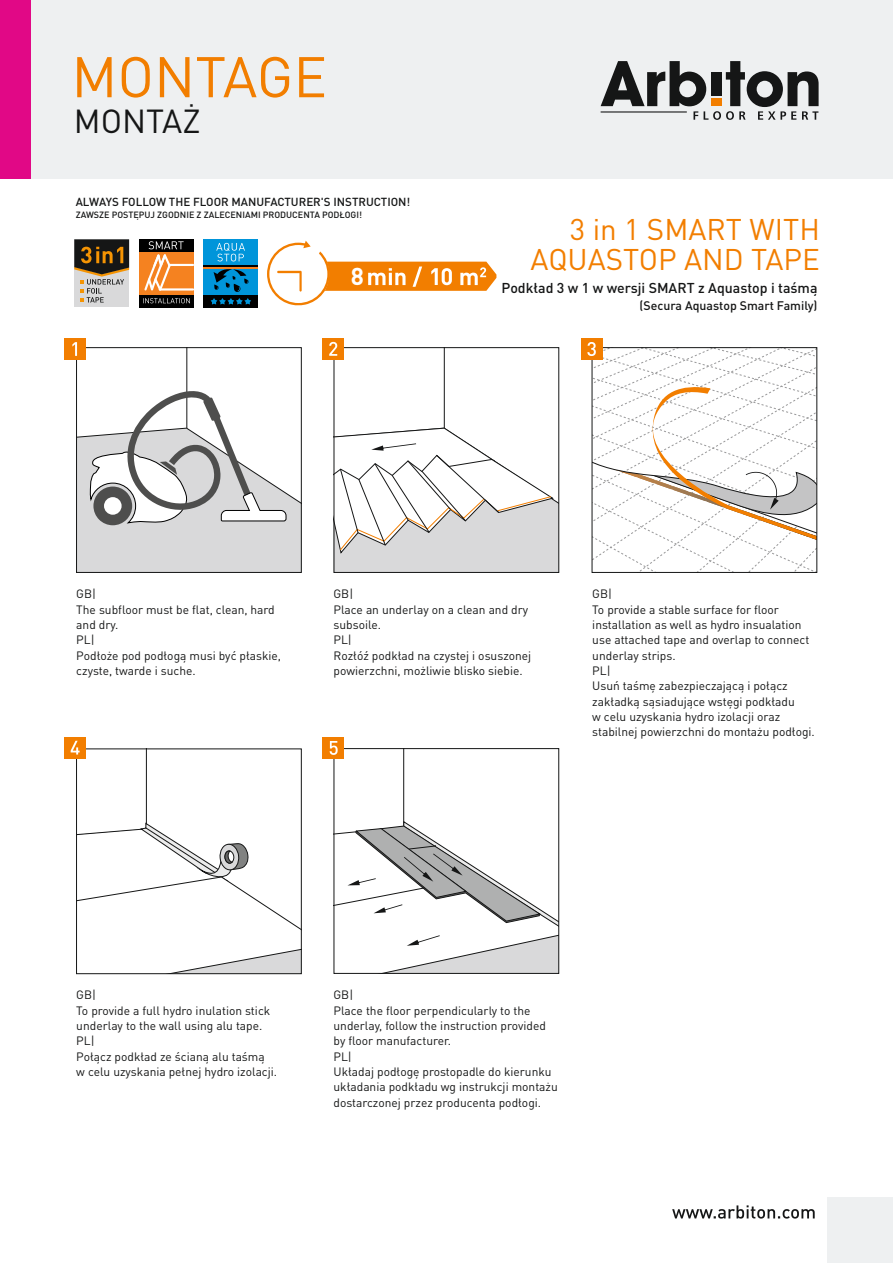
<style>
.page{position:relative;width:893px;height:1263px;background:#fff}
.page>*{position:absolute;margin:0;border:0;box-sizing:border-box;transform-origin:0 0}
.t1{font:56.4px "DIN Pro";color:#f27e00}
.t2{font:33px "DIN Pro";color:#151616}
.t3{font:29.55px/30.3px "DIN Pro";color:#f27e00;text-align:right}
.t4{font:700 24.15px "DIN Pro";color:#fff}
.t5{font:500 14.1px "DIN Pro";color:#151616}
.t6{font:500 12.3px "DIN Pro";color:#151616}
.t7{font:12px/15.3px "DIN Pro";color:#151616}
.t8{font:500 11.55px "DIN Pro";color:#151616}
.t9{font:500 9px "DIN Pro";color:#151616}
</style>
<div class="page">
<hr style="left:403px;top:749px;width:1px;height:80px;background:#151616">
<svg style="left:336px;top:794px;width:221px;height:178px"></svg>
<div style="left:334px;top:748px;width:225px;height:226px;border:1px solid #151616"></div>
<div style="left:0;top:0;width:893px;height:179px;background:#eef0f1"></div>
<svg style="left:601px;top:61px;width:218px;height:59px"></svg>
<div style="left:711px;top:98px;width:10px;height:8px;background:#f27e00"></div>
<div style="left:74px;top:239px;width:55px;height:68px;background:#d9d9da"></div>
<svg style="left:74px;top:239px;width:55px;height:63px"></svg>
<div style="left:139px;top:250px;width:54px;height:55px;background:#f58220"></div>
<div style="left:139px;top:295px;width:54px;height:12px;background:#000"></div>
<div style="left:139px;top:239px;width:54px;height:13px;background:#000"></div>
<hr style="left:169px;top:264px;width:24px;height:2px;background:#fff">
<hr style="left:160px;top:288px;width:33px;height:3px;background:#fff">
<svg style="left:143px;top:241px;width:47px;height:62px"></svg>
<div style="left:204px;top:239px;width:54px;height:56px;background:#0095da"></div>
<div style="left:204px;top:295px;width:54px;height:12px;background:#000"></div>
<svg style="left:211px;top:298px;width:40px;height:6px"></svg>
<hr style="left:204px;top:266px;width:54px;height:1px;background:#000">
<hr style="left:204px;top:267px;width:54px;height:2px;background:#f58220">
<svg style="left:216px;top:243px;width:29px;height:18px"></svg>
<svg style="left:214px;top:269px;width:35px;height:23px"></svg>
<svg style="left:267px;top:241px;width:229px;height:65px"></svg>
<hr style="left:186px;top:348px;width:1px;height:80px;background:#151616">
<div style="left:76px;top:347px;width:226px;height:226px;border:1px solid #151616"></div>
<div style="left:65px;top:338px;width:21px;height:22px;background:#f27e00"></div>
<svg style="left:72px;top:342px;width:5px;height:14px"></svg>
<svg style="left:77px;top:390px;width:224px;height:182px"></svg>
<hr style="left:444px;top:348px;width:1px;height:80px;background:#151616">
<svg style="left:336px;top:427px;width:221px;height:144px"></svg>
<div style="left:334px;top:347px;width:225px;height:226px;border:1px solid #151616"></div>
<div style="left:323px;top:338px;width:21px;height:22px;background:#f27e00"></div>
<svg style="left:329px;top:342px;width:8px;height:14px"></svg>
<div style="left:581px;top:338px;width:21px;height:22px;background:#f27e00"></div>
<svg style="left:587px;top:342px;width:230px;height:230px"></svg>
<hr style="left:146px;top:749px;width:1px;height:80px;background:#151616">
<svg style="left:78px;top:822px;width:222px;height:150px"></svg>
<div style="left:76px;top:748px;width:226px;height:226px;border:1px solid #151616"></div>
<div style="left:65px;top:737px;width:21px;height:22px;background:#f27e00"></div>
<svg style="left:71px;top:741px;width:9px;height:13px"></svg>
<div style="left:323px;top:737px;width:21px;height:22px;background:#f27e00"></div>
<svg style="left:330px;top:741px;width:8px;height:14px"></svg>
<svg style="left:672px;top:1205px;width:143px;height:13px"></svg>
<div style="left:828px;top:1198px;width:65px;height:65px;background:#eef0f1"></div>
<div style="left:0;top:0;width:30px;height:179px;background:#e10886"></div>
<h1 class="t1" style="left:71px;top:54px;width:257px">MONTAGE</h1>
<h2 class="t2" style="left:74px;top:107px;width:128px">MONTAŻ</h2>
<p class="t8" style="left:76px;top:197px;width:336px">ALWAYS FOLLOW THE FLOOR MANUFACTURER'S INSTRUCTION!</p>
<p class="t9" style="left:76px;top:211px;width:288px">ZAWSZE POSTĘPUJ ZGODNIE Z ZALECENIAMI PRODUCENTA PODŁOGI!</p>
<h3 class="t4" style="left:351px;top:267px;width:15px">8</h3>
<h3 class="t3" style="left:531px;top:217px;width:291px">3 in 1 SMART WITH<br>AQUASTOP AND TAPE</h3>
<p class="t5" style="left:502px;top:283px;width:317px">Podkład 3 w 1 w wersji SMART z Aquastop i taśmą</p>
<p class="t6" style="left:640px;top:300px;width:179px">(Secura Aquastop Smart Family)</p>
<p class="t7" style="left:76px;top:587px;width:206px">GB|<br>The subfloor must be flat, clean, hard and dry.<br>PL|<br>Podłoże pod podłogą musi być płaskie, czyste, twarde i suche.</p>
<p class="t7" style="left:333px;top:587px;width:199px">GB|<br>Place an underlay on a clean and dry subsoile.<br>PL|<br>Rozłóź podkład na czystej i osuszonej powierzchni, możliwie blisko siebie.</p>
<p class="t7" style="left:592px;top:587px;width:224px">GB|<br>To provide a stable surface for floor installation as well as hydro insualation use attached tape and overlap to connect underlay strips.<br>PL|<br>Usuń taśmę zabezpieczającą i połącz zakładką sąsiadujące wstęgi podkładu<br>w celu uzyskania hydro izolacji oraz stabilnej powierzchni do montażu podłogi.</p>
<p class="t7" style="left:76px;top:988px;width:202px">GB|<br>To provide a full hydro inulation stick underlay to the wall using alu tape.<br>PL|<br>Połącz podkład ze ścianą alu taśmą<br>w celu uzyskania pełnej hydro izolacji.</p>
<p class="t7" style="left:333px;top:988px;width:226px">GB|<br>Place the floor perpendicularly to the underlay, follow the instruction provided by floor manufacturer.<br>PL|<br>Układaj podłogę prostopadle do kierunku układania podkładu wg instrukcji montażu dostarczonej przez producenta podłogi.</p>
</div>
